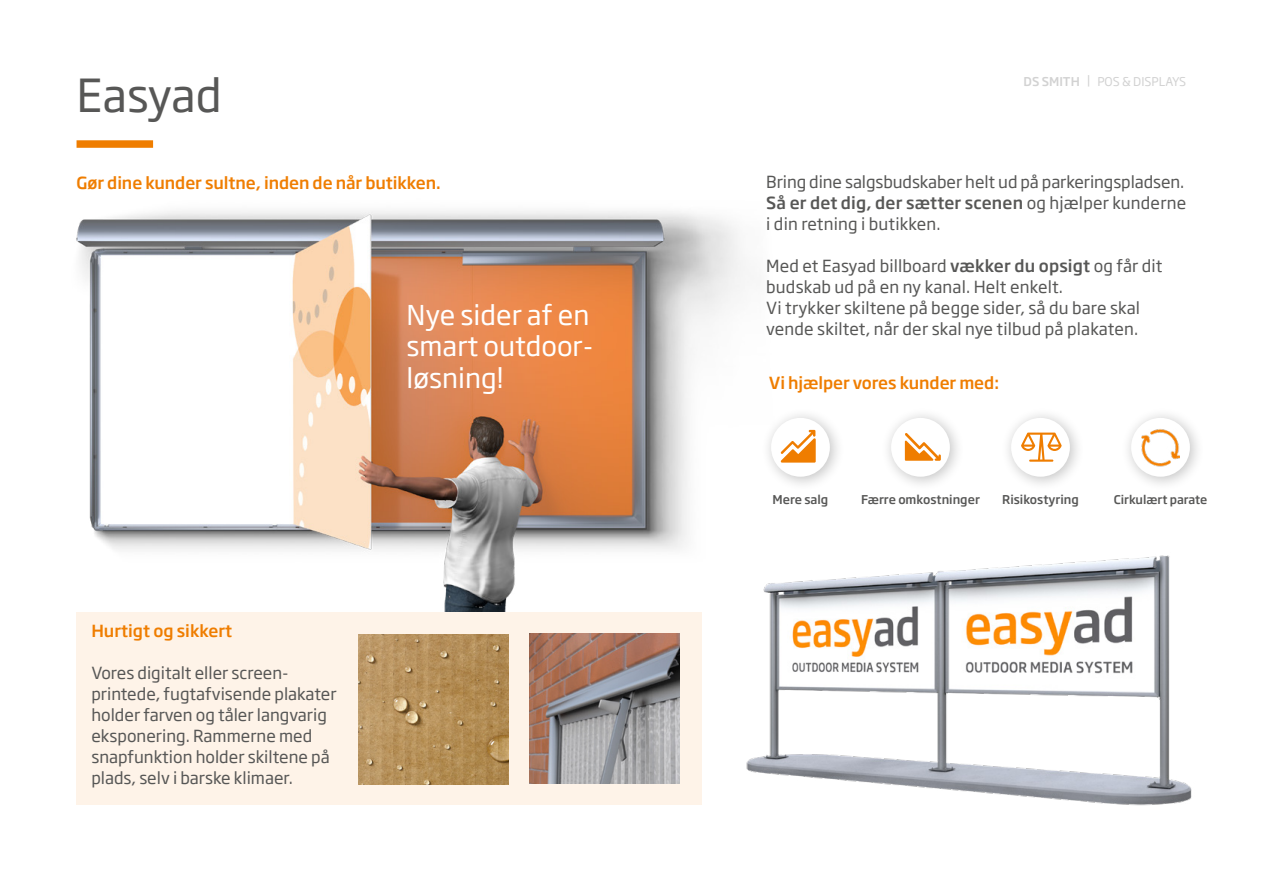
<style>
.page{position:relative;width:1263px;height:893px;background:#fff}
.page>*{position:absolute;margin:0;border:0;box-sizing:border-box;transform-origin:0 0}
.t1{font:45px "Soho Gothic Pro";color:#575756}
.t2{font:27px/31.5px "Soho Gothic Pro";color:#fff}
.t3{font:16.5px/21px "Soho Gothic Pro";color:#575756}
.t4{font:500 16.5px "Soho Gothic Pro";letter-spacing:-.005em;color:#ef7d00}
.t5{font:500 12px "Soho Gothic Pro";color:#575756}
.t6{font:12px "Soho Gothic Pro";color:#d2d2d2}
.t7{font:500 11.85px "Soho Gothic Pro";color:#575756}
.s1{font-weight:500}
</style>
<div class="page">
<div style="left:77px;top:140px;width:76px;height:8px;background:#ef7d00"></div>
<img style="left:76px;top:211px;width:669px;height:402px">
<div style="left:760px;top:407px;width:85px;height:85px;background:#000;opacity:.25"></div>
<div style="left:771px;top:418px;width:59px;height:59px;background:#fff;border-radius:50%"></div>
<svg style="left:781px;top:430px;width:35px;height:33px"></svg>
<div style="left:880px;top:407px;width:85px;height:85px;background:#000;opacity:.25"></div>
<div style="left:891px;top:418px;width:59px;height:59px;background:#fff;border-radius:50%"></div>
<svg style="left:905px;top:433px;width:36px;height:28px"></svg>
<div style="left:1000px;top:407px;width:85px;height:85px;background:#000;opacity:.25"></div>
<div style="left:1011px;top:418px;width:59px;height:59px;background:#fff;border-radius:50%"></div>
<svg style="left:1021px;top:433px;width:40px;height:29px"></svg>
<div style="left:1120px;top:407px;width:85px;height:85px;background:#000;opacity:.25"></div>
<div style="left:1131px;top:418px;width:59px;height:59px;background:#fff;border-radius:50%"></div>
<img style="left:1141px;top:429px;width:38px;height:37px">
<div style="left:77px;top:612px;width:625px;height:192px;background:#fef3e8"></div>
<img style="left:530px;top:633px;width:150px;height:150px">
<img style="left:359px;top:635px;width:150px;height:150px">
<img style="left:735px;top:542px;width:457px;height:264px">
<h1 class="t1" style="left:77px;top:60px;width:147px">Easyad</h1>
<p class="t6" style="left:1023px;top:72px;width:164px"><span class="s1">DS SMITH</span> | POS &amp; DISPLAYS</p>
<p class="t4" style="left:77px;top:169px;width:366px">Gør dine kunder sultne, inden de når butikken.</p>
<p class="t3" style="left:766px;top:171px;width:421px;text-align:justify">Bring dine salgsbudskaber helt ud på parkeringspladsen.<br><span class="s1">Så er det dig, der sætter scenen</span> og hjælper kunderne i din retning i butikken.</p>
<p class="t3" style="left:766px;top:255px;width:398px">Med et Easyad billboard <span class="s1">vækker du opsigt</span> og får dit budskab ud på en ny kanal. Helt enkelt.<br>Vi trykker skiltene på begge sider, så du bare skal vende skiltet, når der skal nye tilbud på plakaten.</p>
<p class="t4" style="left:769px;top:370px;width:232px">Vi hjælper vores kunder med:</p>
<h2 class="t2" style="left:406px;top:297px;width:188px">Nye sider af en smart outdoor&shy;løsning!</h2>
<p class="t4" style="left:91px;top:618px;width:142px">Hurtigt og sikkert</p>
<p class="t3" style="left:91px;top:661px;width:247px">Vores digitalt eller screen&shy;printede, fugtafvisende plakater holder farven og tåler langvarig eksponering. Rammerne med snapfunktion holder skiltene på plads, selv i barske klimaer.</p>
<p class="t5" style="left:772px;top:490px;width:57px">Mere salg</p>
<p class="t5" style="left:861px;top:490px;width:120px">Færre omkostninger</p>
<p class="t5" style="left:1002px;top:490px;width:78px">Risikostyring</p>
<p class="t7" style="left:1114px;top:490px;width:95px">Cirkulært parate</p>
</div>
